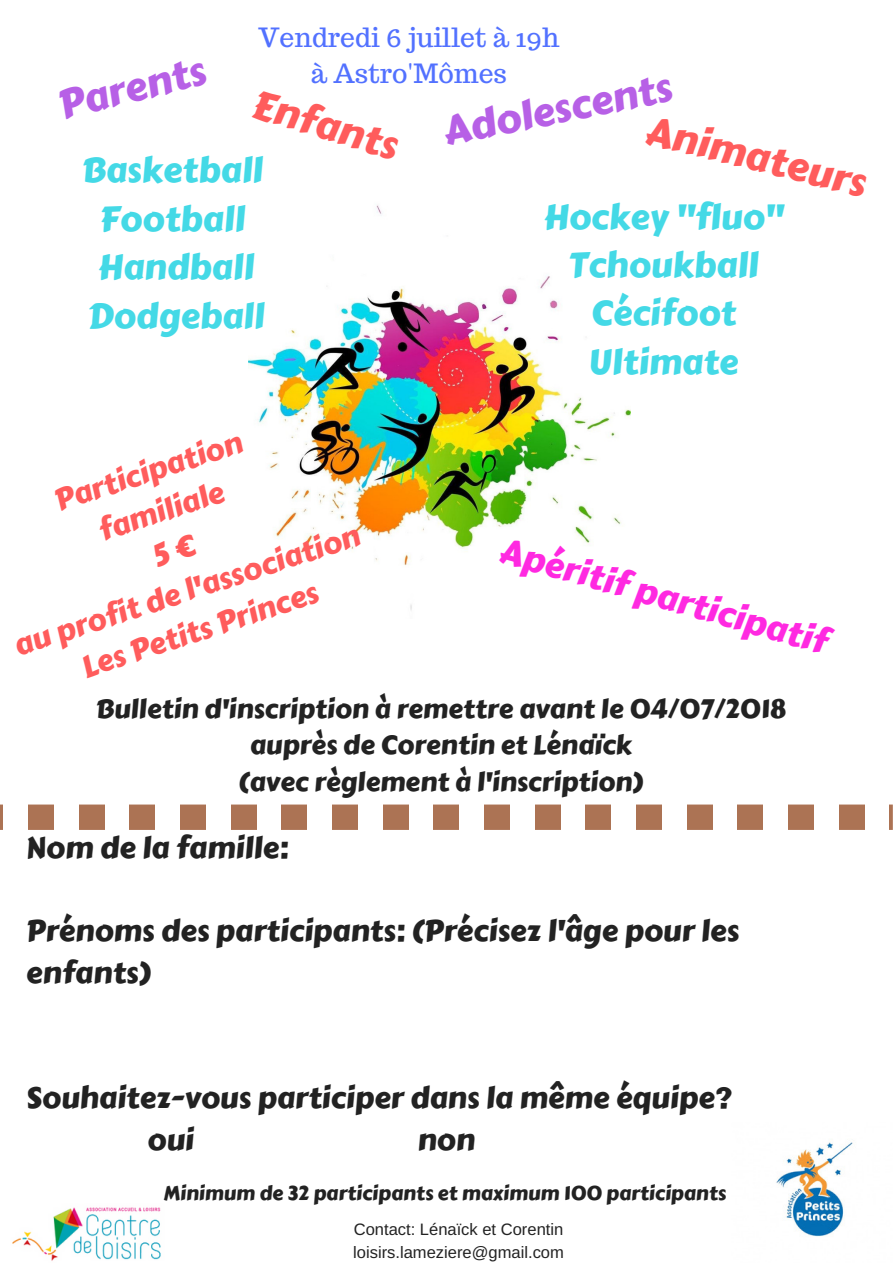
<style>
.page{position:relative;width:893px;height:1263px;background:#fff}
.page>*{position:absolute;margin:0;border:0;box-sizing:border-box;transform-origin:0 0}
.t1{font:39.75px "Carter One";color:#b760e6}
.t2{font:39.75px "Carter One";color:#ff5c5c}
.t3{font:34.8px/48.4px "Carter One";color:#44d9e6;text-align:center}
.t4{font:34.8px "Carter One";color:#ff29e1}
.t5{font:29.85px/41.7px "Carter One";color:#222}
.t6{font:29.85px/41.7px "Carter One";color:#ff5c5c;text-align:center}
.t7{font:26.55px/36px "Carter One";color:#222;text-align:center}
.t8{font:26.55px/36px "Trocchi";color:#5271ff;text-align:center}
.t9{font:19.8px "Carter One";color:#222}
.t10{font:16.5px/22.5px "Arimo";color:#222}
</style>
<div class="page">
<img style="left:249px;top:205px;width:382px;height:405px">
<img style="left:12px;top:1207px;width:149px;height:54px">
<img style="left:776px;top:1142px;width:77px;height:95px">
<hr style="left:890px;top:804px;width:3px;height:26px;background:#ac7354">
<div style="left:839px;top:804px;width:25px;height:26px;background:#ac7354"></div>
<div style="left:788px;top:804px;width:26px;height:26px;background:#ac7354"></div>
<div style="left:687px;top:804px;width:25px;height:26px;background:#ac7354"></div>
<div style="left:636px;top:804px;width:26px;height:26px;background:#ac7354"></div>
<div style="left:738px;top:804px;width:25px;height:26px;background:#ac7354"></div>
<div style="left:586px;top:804px;width:25px;height:26px;background:#ac7354"></div>
<div style="left:28px;top:804px;width:26px;height:26px;background:#ac7354"></div>
<div style="left:79px;top:804px;width:25px;height:26px;background:#ac7354"></div>
<div style="left:130px;top:804px;width:25px;height:26px;background:#ac7354"></div>
<hr style="left:0;top:804px;width:3px;height:26px;background:#ac7354">
<div style="left:231px;top:804px;width:25px;height:26px;background:#ac7354"></div>
<div style="left:383px;top:804px;width:25px;height:26px;background:#ac7354"></div>
<div style="left:434px;top:804px;width:25px;height:26px;background:#ac7354"></div>
<div style="left:484px;top:804px;width:26px;height:26px;background:#ac7354"></div>
<div style="left:282px;top:804px;width:25px;height:26px;background:#ac7354"></div>
<div style="left:535px;top:804px;width:25px;height:26px;background:#ac7354"></div>
<div style="left:332px;top:804px;width:26px;height:26px;background:#ac7354"></div>
<div style="left:180px;top:804px;width:26px;height:26px;background:#ac7354"></div>
<p class="t8" style="left:258px;top:20px;width:303px">Vendredi 6 juillet à 19h à Astro'Mômes</p>
<h1 class="t1" style="left:52px;top:77px;width:152px;rotate:-14deg">Parents</h1>
<h1 class="t1" style="left:438px;top:102px;width:233px;rotate:-11deg">Adolescents</h1>
<h1 class="t2" style="left:262px;top:74px;width:152px;rotate:17deg">Enfants</h1>
<h1 class="t2" style="left:654px;top:100px;width:227px;rotate:14deg">Animateurs</h1>
<p class="t3" style="left:543px;top:193px;width:242px">Hockey "fluo"<br>Tchoukball<br>Cécifoot<br>Ultimate</p>
<p class="t3" style="left:81px;top:147px;width:184px">Basketball<br>Football<br>Handball<br>Dodgeball</p>
<p class="t6" style="left:-30px;top:508px;width:363px;rotate:-18deg">Participation<br>familiale<br>5€<br>au profit de l'association<br>Les Petits Princes</p>
<p class="t4" style="left:508px;top:524px;width:341px;rotate:16deg">Apéritif participatif</p>
<p class="t7" style="left:96px;top:691px;width:692px">Bulletin d'inscription à remettre avant le 04/07/2018 auprès de Corentin et Lénaïck<br>(avec règlement à l'inscription)</p>
<p class="t5" style="left:26px;top:827px;width:264px">Nom de la famille:</p>
<p class="t5" style="left:26px;top:910px;width:715px">Prénoms des participants: (Précisez l'âge pour les enfants)</p>
<p class="t5" style="left:147px;top:1077px;width:586px;text-indent:-121px">Souhaitez-vous participer dans la même équipe? oui</p>
<p class="t5" style="left:417px;top:1119px;width:59px">non</p>
<p class="t9" style="left:163px;top:1178px;width:564px">Minimum de 32 participants et maximum 100 participants</p>
<p class="t10" style="left:353px;top:1218px;width:212px">Contact: Lénaïck et Corentin loisirs.lameziere@gmail.com</p>
</div>
